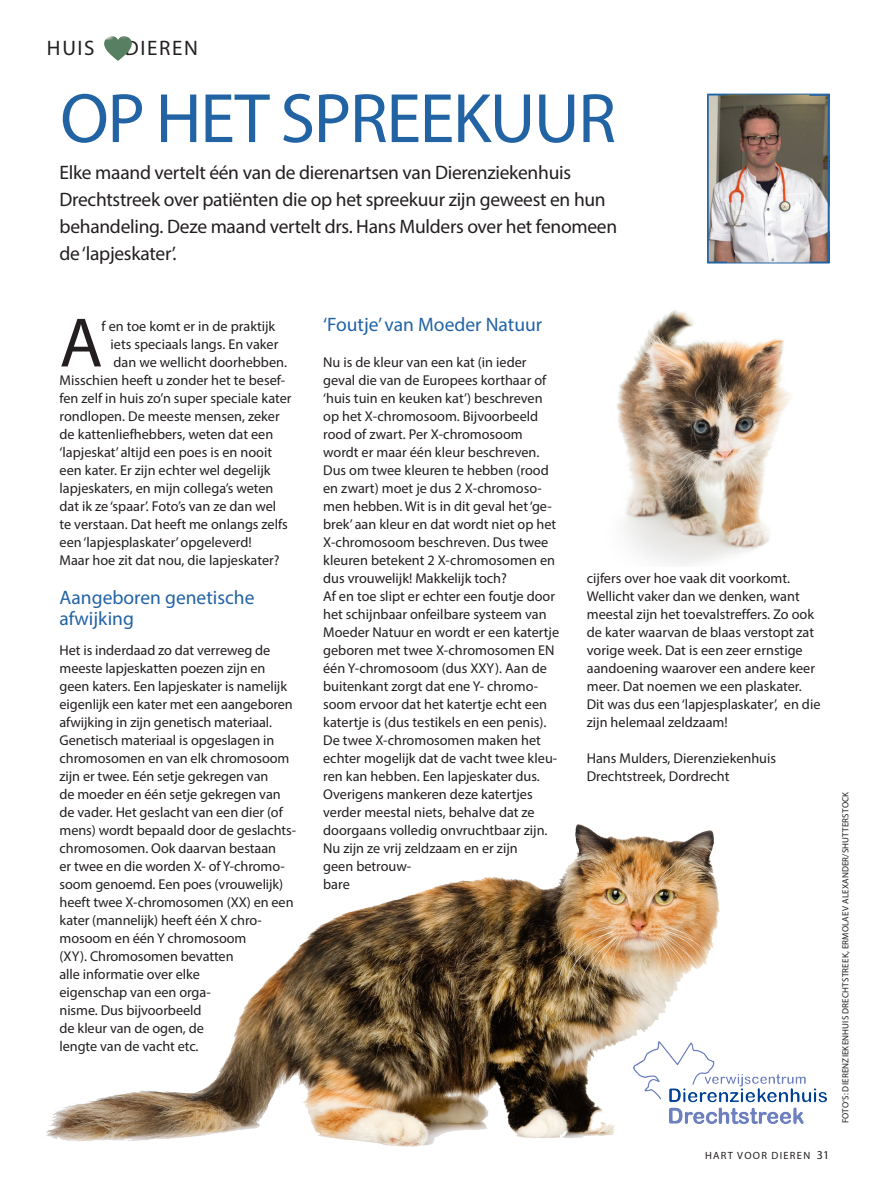
<style>
.page{position:relative;width:893px;height:1191px;background:#fff}
.page>*{position:absolute;margin:0;border:0;box-sizing:border-box;transform-origin:0 0}
._01_HL_leicht{font:70.5px "Myriad Pro";letter-spacing:-.02em;color:#2263a4}
._01_HL_leicht-2{font:70.5px "Myriad Pro";color:#231f20}
._05_Kasten_LT{font:21px "Myriad Pro";letter-spacing:.08em;color:#231f20}
._02_Vorspann{font:19.5px/27px "Myriad Pro";letter-spacing:-.015em;color:#231f20}
._06_Zwiti_1_2-zeilig{font:19.5px/21px "Myriad Pro";color:#2263a4}
._03_Lauftext{font:19.5px "Myriad Pro";color:#2263a4}
._03_Lauftext-2{font:14.25px/18px "Myriad Pro";color:#231f20}
.t1{font:10.5px "Myriad Pro";letter-spacing:.12em;color:#231f20}
._13_Fotocredit{font:9px "Myriad Pro";letter-spacing:.02em;color:#231f20}
.s1{font-size:12px}
</style>
<div class="page">
<img style="left:773px;top:1074px;width:54px;height:49px">
<img style="left:107px;top:36px;width:17px;height:4px">
<img style="left:710px;top:96px;width:117px;height:165px">
<div style="left:708px;top:94px;width:121px;height:169px;border:1px solid #2263a4"></div>
<svg style="left:707px;top:94px;width:20px;height:1px"></svg>
<hr style="left:809px;top:94px;width:20px;height:2px;background:#2263a4">
<hr style="left:828px;top:96px;width:1px;height:166px;background:#2263a4">
<hr style="left:707px;top:95px;width:2px;height:168px;background:#2263a4">
<svg style="left:709px;top:262px;width:18px;height:1px"></svg>
<svg style="left:809px;top:262px;width:20px;height:1px"></svg>
<img style="left:46px;top:824px;width:727px;height:323px">
<img style="left:616px;top:310px;width:175px;height:254px">
<p class="_05_Kasten_LT" style="left:47px;top:35px;width:49px">HUIS</p>
<p class="_05_Kasten_LT" style="left:125px;top:35px;width:75px">DIEREN</p>
<p class="_01_HL_leicht" style="left:60px;top:75px;width:557px">OP HET SPREEKUUR</p>
<p class="_02_Vorspann" style="left:60px;top:159px;width:559px">Elke maand vertelt één van de dierenartsen van Dierenziekenhuis Drechtstreek over patiënten die op het spreekuur zijn geweest en hun behandeling. Deze maand vertelt drs. Hans Mulders over het fenomeen de ‘lapjeskater’.</p>
<p class="_01_HL_leicht-2" style="left:60px;top:299px;width:45px">A</p>
<p class="_03_Lauftext-2" style="left:102px;top:317px;width:175px">f en toe komt er in de praktijk</p>
<p class="_03_Lauftext-2" style="left:111px;top:335px;width:169px">iets speciaals langs. En vaker</p>
<p class="_03_Lauftext-2" style="left:114px;top:353px;width:175px">dan we wellicht doorhebben.</p>
<p class="_03_Lauftext-2" style="left:60px;top:371px;width:227px">Misschien heeft u zonder het te besef-</p>
<p class="_03_Lauftext-2" style="left:60px;top:389px;width:234px">fen zelf in huis zo’n super speciale kater</p>
<p class="_03_Lauftext-2" style="left:60px;top:407px;width:222px">rondlopen. De meeste mensen, zeker</p>
<p class="_03_Lauftext-2" style="left:60px;top:425px;width:215px">de kattenliefhebbers, weten dat een</p>
<p class="_03_Lauftext-2" style="left:60px;top:443px;width:214px">‘lapjeskat’ altijd een poes is en nooit</p>
<p class="_03_Lauftext-2" style="left:60px;top:461px;width:212px">een kater. Er zijn echter wel degelijk</p>
<p class="_03_Lauftext-2" style="left:60px;top:479px;width:216px">lapjeskaters, en mijn collega’s weten</p>
<p class="_03_Lauftext-2" style="left:60px;top:497px;width:218px">dat ik ze ‘spaar’. Foto’s van ze dan wel</p>
<p class="_03_Lauftext-2" style="left:60px;top:515px;width:230px">te verstaan. Dat heeft me onlangs zelfs</p>
<p class="_03_Lauftext-2" style="left:60px;top:533px;width:194px">een ‘lapjesplaskater’ opgeleverd!</p>
<p class="_03_Lauftext-2" style="left:60px;top:551px;width:222px">Maar hoe zit dat nou, die lapjeskater?</p>
<p class="_06_Zwiti_1_2-zeilig" style="left:60px;top:586px;width:196px">Aangeboren genetische afwijking</p>
<p class="_03_Lauftext-2" style="left:60px;top:641px;width:238px">Het is inderdaad zo dat verreweg de meeste lapjeskatten poezen zijn en geen katers. Een lapjeskater is namelijk eigenlijk een kater met een aangeboren afwijking in zijn genetisch materiaal.<br>Genetisch materiaal is opgeslagen in chromosomen en van elk chromosoom zijn er twee. Eén setje gekregen van<br>de moeder en één setje gekregen van de vader. Het geslacht van een dier (of mens) wordt bepaald door de geslachts&shy;chromosomen. Ook daarvan bestaan<br>er twee en die worden X- of Y-chromo&shy;soom genoemd. Een poes (vrouwelijk) heeft twee X-chromosomen (XX) en een kater (mannelijk) heeft één X chro&shy;mosoom en één Y chromosoom<br>(XY). Chromosomen bevatten<br>alle informatie over elke<br>eigenschap van een orga-<br>nisme. Dus bijvoorbeeld<br>de kleur van de ogen, de<br>lengte van de vacht etc.</p>
<p class="_03_Lauftext" style="left:323px;top:312px;width:221px">‘Foutje’ van Moeder Natuur</p>
<p class="_03_Lauftext-2" style="left:323px;top:353px;width:238px">Nu is de kleur van een kat (in ieder geval die van de Europees korthaar of ‘huis tuin en keuken kat’) beschreven op het X-chromosoom. Bijvoorbeeld rood of zwart. Per X-chromosoom wordt er maar één kleur beschreven.<br>Dus om twee kleuren te hebben (rood en zwart) moet je dus 2 X-chromoso&shy;men hebben. Wit is in dit geval het ‘ge&shy;brek’ aan kleur en dat wordt niet op het X-chromosoom beschreven. Dus twee kleuren betekent 2 X-chromosomen en dus vrouwelijk! Makkelijk toch?<br>Af en toe slipt er echter een foutje door het schijnbaar onfeilbare systeem van Moeder Natuur en wordt er een katertje geboren met twee X-chromosomen EN één Y-chromosoom (dus XXY). Aan de buitenkant zorgt dat ene Y- chromo&shy;soom ervoor dat het katertje echt een katertje is (dus testikels en een penis).<br>De twee X-chromosomen maken het echter mogelijk dat de vacht twee kleu&shy;ren kan hebben. Een lapjeskater dus.<br>Overigens mankeren deze katertjes verder meestal niets, behalve dat ze doorgaans volledig onvruchtbaar zijn.</p>
<p class="_03_Lauftext-2" style="left:323px;top:839px;width:196px">Nu zijn ze vrij zeldzaam en er zijn geen betrouw-<br>bare</p>
<p class="_03_Lauftext-2" style="left:587px;top:569px;width:235px">cijfers over hoe vaak dit voorkomt.<br>Wellicht vaker dan we denken, want meestal zijn het toevalstreffers. Zo ook de kater waarvan de blaas verstopt zat vorige week. Dat is een zeer ernstige aandoening waarover een andere keer meer. Dat noemen we een plaskater.<br>Dit was dus een ‘lapjesplaskater’, en die zijn helemaal zeldzaam!</p>
<p class="_03_Lauftext-2" style="left:587px;top:749px;width:191px">Hans Mulders, Dierenziekenhuis<br>Drechtstreek, Dordrecht</p>
<p class="t1" style="left:705px;top:1149px;width:126px">HART VOOR DIEREN <span class="s1">31</span></p>
<p class="_13_Fotocredit" style="left:840px;top:1123px;width:333px;rotate:-90deg">FOTO‘S: DIERENZIEKENHUIS DRECHTSTREEK, ERMOLAEV ALEXANDER/SHUTTERSTOCK</p>
</div>
